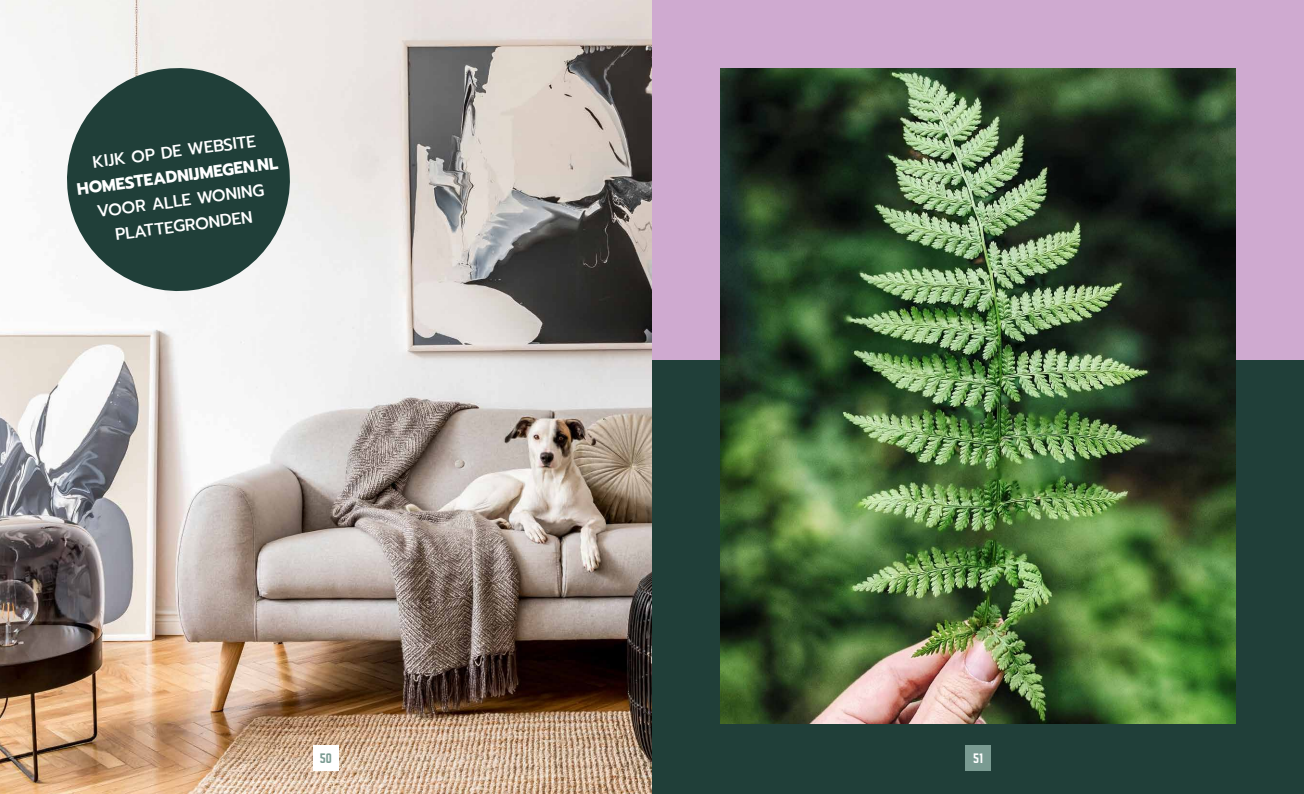
<style>
.page{position:relative;width:1304px;height:794px;background:#fff}
.page>*{position:absolute;margin:0;border:0;box-sizing:border-box;transform-origin:0 0}
.t1{font:500 16.6px/24.9px "Prompt";color:#fff;text-align:center}
.t2{font:700 16.6px "Prompt";color:#fff}
.t3{font:12px "Norwester";color:#7a9b92}
.t4{font:12px "Norwester";color:#fff}
</style>
<div class="page">
<div style="left:652px;top:0;width:652px;height:516px;background:#cfaad0"></div>
<div style="left:652px;top:360px;width:652px;height:434px;background:#203f39"></div>
<img style="left:720px;top:68px;width:516px;height:656px">
<img style="left:0;top:0;width:652px;height:794px">
<svg style="left:60px;top:61px;width:237px;height:237px;fill:#203f39"></svg>
<div style="left:965px;top:745px;width:26px;height:25px;background:#7a9b92"></div>
<div style="left:313px;top:745px;width:26px;height:25px;background:#fff"></div>
<p class="t1" style="left:91px;top:149px;width:166px;rotate:-7deg">KIJK OP DE WEBSITE</p>
<p class="t2" style="left:76px;top:176px;width:204px;rotate:-7deg">HOMESTEADNIJMEGEN.NL</p>
<p class="t1" style="left:96px;top:199px;width:170px;rotate:-7deg">VOOR ALLE WONING<br>PLATTEGRONDEN</p>
<p class="t3" style="left:320px;top:753px;width:13px">50</p>
<p class="t4" style="left:973px;top:753px;width:11px">51</p>
</div>
